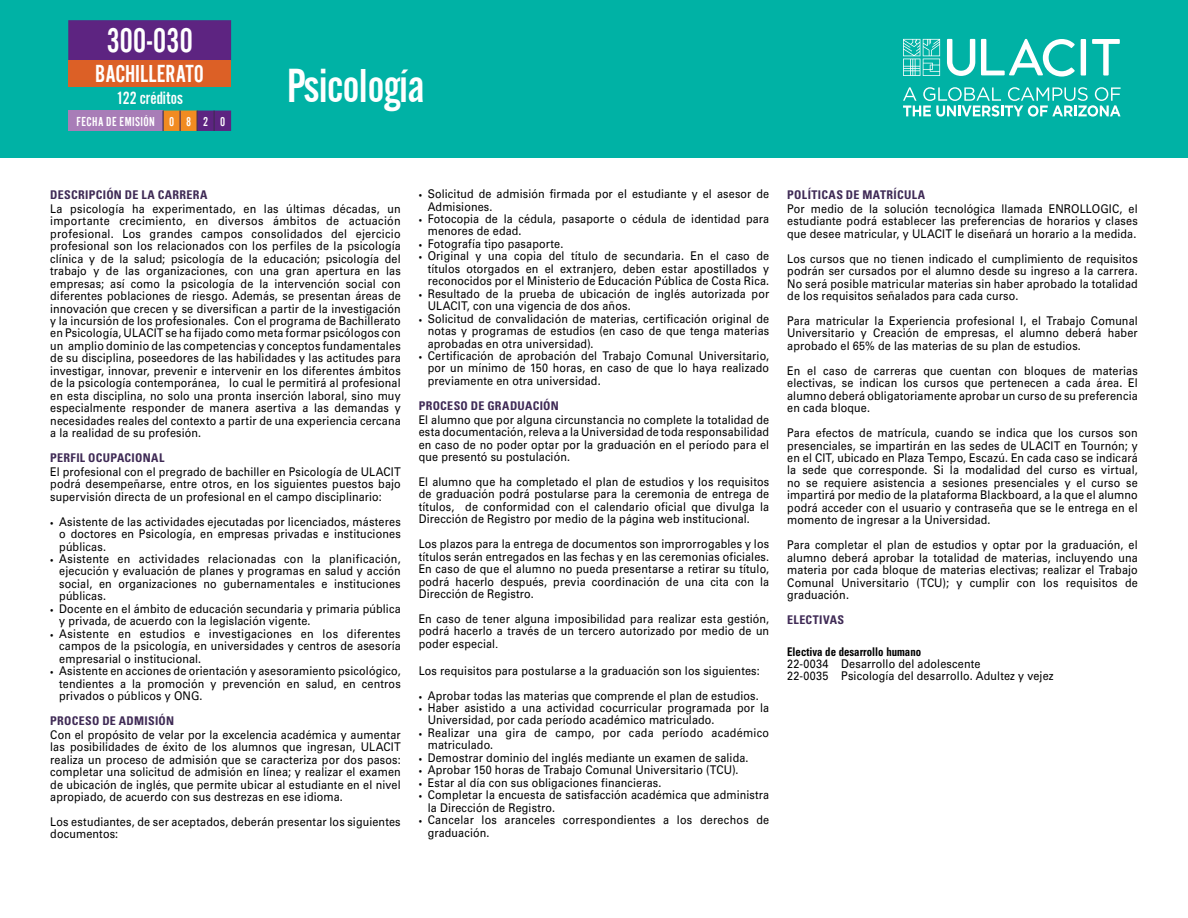
<style>
.page{position:relative;width:1188px;height:918px;background:#fff}
.page>*{position:absolute;margin:0;border:0;box-sizing:border-box;transform-origin:0 0}
.t1{font:49.5px "Alternate Got No 2 D";letter-spacing:-.01em;color:#fff}
.t2{font:36px "Alternate Got No 2 D";letter-spacing:-.01em;color:#fff}
.t3{font:25.5px "Alternate Got No 2 D";letter-spacing:-.005em;color:#fff}
.t4{font:18.6px "Alternate Got No 2 D";color:#fff}
.t5{font:13.5px "Alternate Got No 2 D";letter-spacing:.03em;color:#fff}
.t6{font:12px/12.5px "Univers LT Std";letter-spacing:.015em;color:#000;text-align:justify;scale:.9 1}
.t7{font:700 condensed 12px "Univers";letter-spacing:.025em;color:#3f2a55}
.t8{font:700 condensed 12px "Univers";color:#000;scale:.9 1}
.s1{font-family:"Helvetica Neue";font-stretch:condensed;font-size:7.5px}
.s2{font-family:"Helvetica"}
</style>
<div class="page">
<div style="left:0;top:0;width:1188px;height:157px;background:#00b2a5"></div>
<svg style="left:68px;top:20px;width:163px;height:111px"></svg>
<svg style="left:903px;top:39px;width:37px;height:37px"></svg>
<svg style="left:947px;top:39px;width:28px;height:37px"></svg>
<div style="left:1081px;top:39px;width:5px;height:37px;background:#fff"></div>
<svg style="left:1092px;top:39px;width:28px;height:37px"></svg>
<svg style="left:981px;top:39px;width:94px;height:38px"></svg>
<svg style="left:903px;top:87px;width:218px;height:30px"></svg>
<h2 class="t2" style="left:106px;top:22px;width:88px">300-030</h2>
<h3 class="t3" style="left:95px;top:61px;width:110px">BACHILLERATO</h3>
<h3 class="t4" style="left:117px;top:89px;width:68px">122 créditos</h3>
<p class="t5" style="left:76px;top:114px;width:150px">FECHA DE EMISIÓN 0 8 2 0</p>
<h1 class="t1" style="left:287px;top:60px;width:139px">Psicología</h1>
<p class="t7" style="left:50px;top:187px;width:159px">DESCRIPCIÓN DE LA CARRERA</p>
<p class="t6" style="left:50px;top:203px;width:391px">La psicología ha experimentado, en las últimas décadas, un importante crecimiento, en diversos ámbitos de actuación profesional. Los grandes campos consolidados del ejercicio profesional son los relacionados con los perfiles de la psicología clínica y de la salud; psicología de la educación; psicología del trabajo y de las organizaciones, con una gran apertura en las empresas; así como la psicología de la intervención social con diferentes poblaciones de riesgo. Además, se presentan áreas de innovación que crecen y se diversifican a partir de la investigación y la incursión de los profesionales. Con el programa de Bachillerato en Psicología, ULACIT se ha fijado como meta formar psicólogos con un amplio dominio de las competencias y conceptos fundamentales de su disciplina, poseedores de las habilidades y las actitudes para investigar, innovar, prevenir e intervenir en los diferentes ámbitos de la psicología contemporánea, lo cual le permitirá al profesional en esta disciplina, no solo una pronta inserción laboral, sino muy especialmente responder de manera asertiva a las demandas y necesidades reales del contexto a partir de una experiencia cercana a la realidad de su profesión.</p>
<p class="t7" style="left:50px;top:450px;width:116px">PERFIL OCUPACIONAL</p>
<p class="t6" style="left:50px;top:465px;width:391px">El profesional con el pregrado de bachiller en Psicología de ULACIT podrá desempeñarse, entre otros, en los siguientes puestos bajo supervisión directa de un profesional en el campo disciplinario:</p>
<p class="t6" style="left:59px;top:515px;width:381px;text-indent:-9px"><span class="s1">•</span> Asistente de las actividades ejecutadas por licenciados, másteres o doctores en Psicología, en empresas privadas e instituciones públicas.</p>
<p class="t6" style="left:59px;top:553px;width:381px;text-indent:-9px"><span class="s1">•</span> Asistente en actividades relacionadas con la planificación, ejecución y evaluación de planes y programas en salud y acción social, en organizaciones no gubernamentales e instituciones públicas.</p>
<p class="t6" style="left:59px;top:602px;width:381px;text-indent:-9px"><span class="s1">•</span> Docente en el ámbito de educación secundaria y primaria pública y privada, de acuerdo con la legislación vigente.</p>
<p class="t6" style="left:59px;top:627px;width:381px;text-indent:-9px"><span class="s1">•</span> Asistente en estudios e investigaciones en los diferentes campos de la psicología, en universidades y centros de asesoría empresarial o institucional.</p>
<p class="t6" style="left:59px;top:665px;width:381px;text-indent:-9px"><span class="s1">•</span> Asistente en acciones de orientación y asesoramiento psicológico, tendientes a la promoción y prevención en salud, en centros privados o públicos y ONG.</p>
<p class="t7" style="left:50px;top:713px;width:125px">PROCESO DE ADMISIÓN</p>
<p class="t6" style="left:50px;top:728px;width:391px">Con el propósito de velar por la excelencia académica y aumentar las posibilidades de éxito de los alumnos que ingresan, ULACIT realiza un proceso de admisión que se caracteriza por dos pasos: completar una solicitud de admisión en línea; y realizar el examen de ubicación de inglés, que permite ubicar al estudiante en el nivel apropiado, de acuerdo con sus destrezas en ese idioma.</p>
<p class="t6" style="left:50px;top:816px;width:391px">Los estudiantes, de ser aceptados, deberán presentar los siguientes documentos:</p>
<p class="t6" style="left:428px;top:188px;width:381px;text-indent:-9px"><span class="s1">•</span> Solicitud de admisión firmada por el estudiante y el asesor de<br>Admisiones.</p>
<p class="t6" style="left:428px;top:213px;width:381px;text-indent:-9px"><span class="s1">•</span> Fotocopia de la cédula, pasaporte o cédula de identidad para menores de edad.</p>
<p class="t6" style="left:419px;top:238px;width:162px"><span class="s1">•</span> Fotografía tipo pasaporte.</p>
<p class="t6" style="left:428px;top:250px;width:381px;text-indent:-9px"><span class="s1">•</span> Original y una copia del título de secundaria. En el caso de títulos otorgados en el extranjero, deben estar apostillados y reconocidos por el Ministerio de Educación Pública de Costa Rica.</p>
<p class="t6" style="left:428px;top:287px;width:381px;text-indent:-9px"><span class="s1">•</span> Resultado de la prueba de ubicación de inglés autorizada por<br>ULACIT, con una vigencia de dos años.</p>
<p class="t6" style="left:428px;top:312px;width:381px;text-indent:-9px"><span class="s1">•</span> Solicitud de convalidación de materias, certificación original de notas y programas de estudios (en caso de que tenga materias aprobadas en otra universidad).</p>
<p class="t6" style="left:428px;top:350px;width:381px;text-indent:-9px"><span class="s1">•</span> Certificación de aprobación del Trabajo Comunal Universitario, por un mínimo de 150 horas, en caso de que lo haya realizado previamente en otra universidad.</p>
<p class="t7" style="left:419px;top:398px;width:142px">PROCESO DE GRADUACIÓN</p>
<p class="t6" style="left:419px;top:413px;width:391px">El alumno que por alguna circunstancia no complete la totalidad de esta documentación, releva a la Universidad de toda responsabilidad en caso de no poder optar por la graduación en el período para el que presentó su postulación.</p>
<p class="t6" style="left:419px;top:476px;width:391px">El alumno que ha completado el plan de estudios y los requisitos de graduación podrá postularse para la ceremonia de entrega de títulos, de conformidad con el calendario oficial que divulga la Dirección de Registro por medio de la página web institucional.</p>
<p class="t6" style="left:419px;top:538px;width:391px">Los plazos para la entrega de documentos son improrrogables y los títulos serán entregados en las fechas y en las ceremonias oficiales.<br>En caso de que el alumno no pueda presentarse a retirar su título, podrá hacerlo después, previa coordinación de una cita con la Dirección de Registro.</p>
<p class="t6" style="left:419px;top:613px;width:391px">En caso de tener alguna imposibilidad para realizar esta gestión, podrá hacerlo a través de un tercero autorizado por medio de un poder especial<span class="s2">.</span></p>
<p class="t6" style="left:419px;top:664px;width:380px">Los requisitos para postularse a la graduación son los siguientes:</p>
<p class="t6" style="left:419px;top:689px;width:379px"><span class="s1">•</span> Aprobar todas las materias que comprende el plan de estudios.</p>
<p class="t6" style="left:428px;top:702px;width:381px;text-indent:-9px"><span class="s1">•</span> Haber asistido a una actividad cocurricular programada por la<br>Universidad, por cada período académico matriculado.</p>
<p class="t6" style="left:428px;top:727px;width:381px;text-indent:-9px"><span class="s1">•</span> Realizar una gira de campo, por cada período académico matriculado.</p>
<p class="t6" style="left:419px;top:751px;width:368px"><span class="s1">•</span> Demostrar dominio del inglés mediante un examen de salida.</p>
<p class="t6" style="left:419px;top:764px;width:357px"><span class="s1">•</span> Aprobar 150 horas de Trabajo Comunal Universitario (TCU).</p>
<p class="t6" style="left:419px;top:776px;width:271px"><span class="s1">•</span> Estar al día con sus obligaciones financieras.</p>
<p class="t6" style="left:428px;top:789px;width:381px;text-indent:-9px"><span class="s1">•</span> Completar la encuesta de satisfacción académica que administra la Dirección de Registro.</p>
<p class="t6" style="left:428px;top:814px;width:381px;text-indent:-9px"><span class="s1">•</span> Cancelar los aranceles correspondientes a los derechos de graduación.</p>
<p class="t7" style="left:787px;top:187px;width:140px">POLÍTICAS DE MATRÍCULA</p>
<p class="t6" style="left:787px;top:203px;width:391px">Por medio de la solución tecnológica llamada ENROLLOGIC, el estudiante podrá establecer las preferencias de horarios y clases que desee matricular, y ULACIT le diseñará un horario a la medida.</p>
<p class="t6" style="left:787px;top:252px;width:391px">Los cursos que no tienen indicado el cumplimiento de requisitos podrán ser cursados por el alumno desde su ingreso a la carrera.<br>No será posible matricular materias sin haber aprobado la totalidad de los requisitos señalados para cada curso.</p>
<p class="t6" style="left:787px;top:315px;width:391px">Para matricular la Experiencia profesional I, el Trabajo Comunal Universitario y Creación de empresas, el alumno deberá haber aprobado el 65% de las materias de su plan de estudios.</p>
<p class="t6" style="left:787px;top:364px;width:391px">En el caso de carreras que cuentan con bloques de materias electivas, se indican los cursos que pertenecen a cada área. El alumno deberá obligatoriamente aprobar un curso de su preferencia en cada bloque.</p>
<p class="t6" style="left:787px;top:427px;width:391px">Para efectos de matrícula, cuando se indica que los cursos son presenciales, se impartirán en las sedes de ULACIT en Tournón; y en el CIT, ubicado en Plaza Tempo, Escazú. En cada caso se indicará la sede que corresponde. Si la modalidad del curso es virtual, no se requiere asistencia a sesiones presenciales y el curso se impartirá por medio de la plataforma Blackboard, a la que el alumno podrá acceder con el usuario y contraseña que se le entrega en el momento de ingresar a la Universidad.</p>
<p class="t6" style="left:787px;top:539px;width:391px">Para completar el plan de estudios y optar por la graduación, el alumno deberá aprobar la totalidad de materias, incluyendo una materia por cada bloque de materias electivas; realizar el Trabajo Comunal Universitario (TCU); y cumplir con los requisitos de graduación.</p>
<p class="t7" style="left:787px;top:612px;width:58px">ELECTIVAS</p>
<p class="t8" style="left:787px;top:644px;width:150px">Electiva de desarrollo humano</p>
<p class="t6" style="left:787px;top:658px;width:298px">22-0034 Desarrollo del adolescente<br>22-0035 Psicología del desarrollo. Adultez y vejez</p>
</div>
